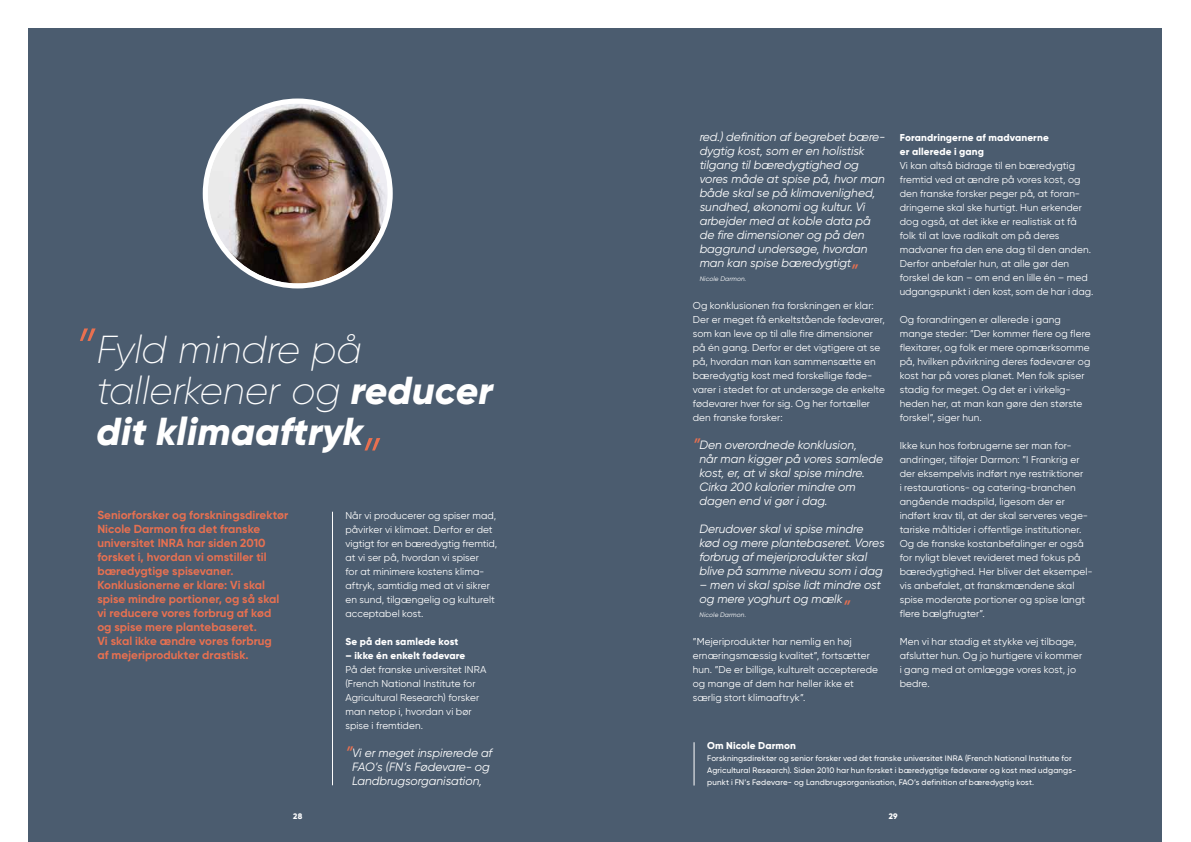
<style>
.page{position:relative;width:1191px;height:842px;background:#fff}
.page>*{position:absolute;margin:0;border:0;box-sizing:border-box;transform-origin:0 0}
.t1{font:italic 300 60px "Gilroy";color:#e87050}
.t2{font:italic 200 39px/41px "Gilroy";letter-spacing:-.005em;color:#fff}
.t3{font:italic 500 18px "Gilroy";color:#e87050}
.t4{font:italic 12px/14px "Gilroy";color:#fff}
.t5{font:700 11.6px/14px "Gilroy";letter-spacing:.005em;color:#e87050}
.t6{font:10px/14px "Gilroy";letter-spacing:.01em;color:#fff}
.t7{font:800 10px/14px "Gilroy";letter-spacing:.01em;color:#fff}
.t8{font:500 8px/12px "Gilroy";letter-spacing:.015em;color:#fff}
.t9{font:800 8px "Gilroy";color:#fff}
.t10{font:italic 6.5px "Gilroy";letter-spacing:.02em;color:#fff}
.s1{font-weight:300;font-size:60px;color:#e87050}
.s2{font-weight:800}
.s3{font-weight:500;font-size:18px;color:#e87050}
</style>
<div class="page">
<div style="left:28px;top:28px;width:1133px;height:814px;background:#4b5c6f"></div>
<hr style="left:332px;top:512px;width:1px;height:273px;background:#fff">
<div style="left:205px;top:101px;width:185px;height:185px;background:#fff;border-radius:50%"></div>
<img style="left:208px;top:104px;width:180px;height:179px;border-radius:90px">
<div style="left:203px;top:99px;width:190px;height:189px;border:5px solid #fff;border-radius:50%"></div>
<hr style="left:693px;top:742px;width:1px;height:43px;background:#fff">
<h2 class="t2" style="left:96px;top:328px;width:398px;text-indent:-23px"><span class="s1">”</span>Fyld mindre på tallerkener og <span class="s2">reducer dit klimaaftryk</span></h2>
<h1 class="t1" style="left:358px;top:422px;width:23px">”</h1>
<p class="t5" style="left:97px;top:508px;width:192px">Seniorforsker og forskningsdirektør<br>Nicole Darmon fra det franske universitet INRA har siden 2010 forsket i, hvordan vi omstiller til bæredygtige spisevaner.<br>Konklusionerne er klare: Vi skal spise mindre portioner, og så skal vi reducere vores forbrug af kød og spise mere plantebaseret.<br>Vi skal ikke ændre vores forbrug<br>af mejeriprodukter drastisk.</p>
<p class="t6" style="left:345px;top:509px;width:153px">Når vi producerer og spiser mad, påvirker vi klimaet. Derfor er det vigtigt for en bæredygtig fremtid, at vi ser på, hvordan vi spiser<br>for at minimere kostens klima&shy;aftryk, samtidig med at vi sikrer en sund, tilgængelig og kulturelt acceptabel kost.</p>
<p class="t7" style="left:345px;top:635px;width:114px">Se på den samlede kost</p>
<p class="t7" style="left:345px;top:649px;width:121px">– ikke én enkelt fødevare</p>
<p class="t6" style="left:345px;top:663px;width:142px">På det franske universitet INRA (French National Institute for<br>Agricultural Research) forsker man netop i, hvordan vi bør spise i fremtiden.</p>
<p class="t4" style="left:345px;top:746px;width:149px;text-align:center"><span class="s3">”</span>Vi er meget inspirerede af<br>FAO’s (FN’s Fødevare- og<br>Landbrugsorganisation,</p>
<p class="t4" style="left:699px;top:130px;width:187px">red.) definition af begrebet bære&shy;dygtig kost, som er en holistisk tilgang til bæredygtighed og vores måde at spise på, hvor man både skal se på klimavenlighed, sundhed, økonomi og kultur. Vi arbejder med at koble data på de fire dimensioner og på den baggrund undersøge, hvordan man kan spise bæredygtigt</p>
<h3 class="t3" style="left:850px;top:260px;width:9px">”</h3>
<p class="t10" style="left:699px;top:275px;width:48px">Nicole Darmon.</p>
<p class="t6" style="left:693px;top:299px;width:193px">Og konklusionen fra forskningen er klar:<br>Der er meget få enkeltstående fødevarer, som kan leve op til alle fire dimensioner på én gang. Derfor er det vigtigere at se på, hvordan man kan sammensætte en bæredygtig kost med forskellige føde&shy;varer i stedet for at undersøge de enkelte fødevarer hver for sig. Og her fortæller den franske forsker:</p>
<p class="t4" style="left:699px;top:438px;width:185px;text-indent:-7px"><span class="s3">”</span>Den overordnede konklusion,<br>når man kigger på vores samlede kost, er, at vi skal spise mindre.<br>Cirka 200 kalorier mindre om dagen end vi gør i dag.</p>
<p class="t4" style="left:699px;top:522px;width:187px">Derudover skal vi spise mindre kød og mere plantebaseret. Vores forbrug af mejeriprodukter skal blive på samme niveau som i dag</p>
<p class="t4" style="left:699px;top:578px;width:183px">– men vi skal spise lidt mindre ost og mere yoghurt og mælk</p>
<h3 class="t3" style="left:843px;top:596px;width:9px">”</h3>
<p class="t10" style="left:699px;top:611px;width:48px">Nicole Darmon.</p>
<p class="t6" style="left:693px;top:635px;width:187px">”Mejeriprodukter har nemlig en høj ernæringsmæssig kvalitet”, fortsætter hun. ”De er billige, kulturelt accepterede og mange af dem har heller ikke et særlig stort klimaaftryk”.</p>
<p class="t7" style="left:900px;top:131px;width:150px">Forandringerne af madvanerne er allerede i gang</p>
<p class="t6" style="left:899px;top:159px;width:195px">Vi kan altså bidrage til en bæredygtig fremtid ved at ændre på vores kost, og den franske forsker peger på, at foran&shy;dringerne skal ske hurtigt. Hun erkender dog også, at det ikke er realistisk at få folk til at lave radikalt om på deres madvaner fra den ene dag til den anden.<br>Derfor anbefaler hun, at alle gør den forskel de kan – om end en lille én – med udgangspunkt i den kost, som de har i dag.</p>
<p class="t6" style="left:899px;top:313px;width:192px">Og forandringen er allerede i gang mange steder: ”Der kommer flere og flere flexitarer, og folk er mere opmærksomme på, hvilken påvirkning deres fødevarer og kost har på vores planet. Men folk spiser stadig for meget. Og det er i virkelig&shy;heden her, at man kan gøre den største forskel”, siger hun.</p>
<p class="t6" style="left:899px;top:439px;width:194px">Ikke kun hos forbrugerne ser man for&shy;andringer, tilføjer Darmon: ”I Frankrig er der eksempelvis indført nye restriktioner<br>i restaurations- og catering-branchen angående madspild, ligesom der er indført krav til, at der skal serveres vege&shy;tariske måltider i offentlige institutioner.<br>Og de franske kostanbefalinger er også for nyligt blevet revideret med fokus på bæredygtighed. Her bliver det eksempel&shy;vis anbefalet, at franskmændene skal spise moderate portioner og spise langt flere bælgfrugter”.</p>
<p class="t6" style="left:899px;top:635px;width:184px">Men vi har stadig et stykke vej tilbage, afslutter hun. Og jo hurtigere vi kommer i gang med at omlægge vores kost, jo bedre.</p>
<p class="t7" style="left:707px;top:739px;width:90px">Om Nicole Darmon</p>
<p class="t8" style="left:707px;top:752px;width:369px">Forskningsdirektør og senior forsker ved det franske universitet INRA (French National Institute for<br>Agricultural Research). Siden 2010 har hun forsket i bæredygtige fødevarer og kost med udgangs&shy;punkt i FN’s Fødevare- og Landbrugsorganisation, FAO’s definition af bæredygtig kost.</p>
<p class="t9" style="left:293px;top:811px;width:11px">28</p>
<p class="t9" style="left:888px;top:811px;width:10px">29</p>
</div>
